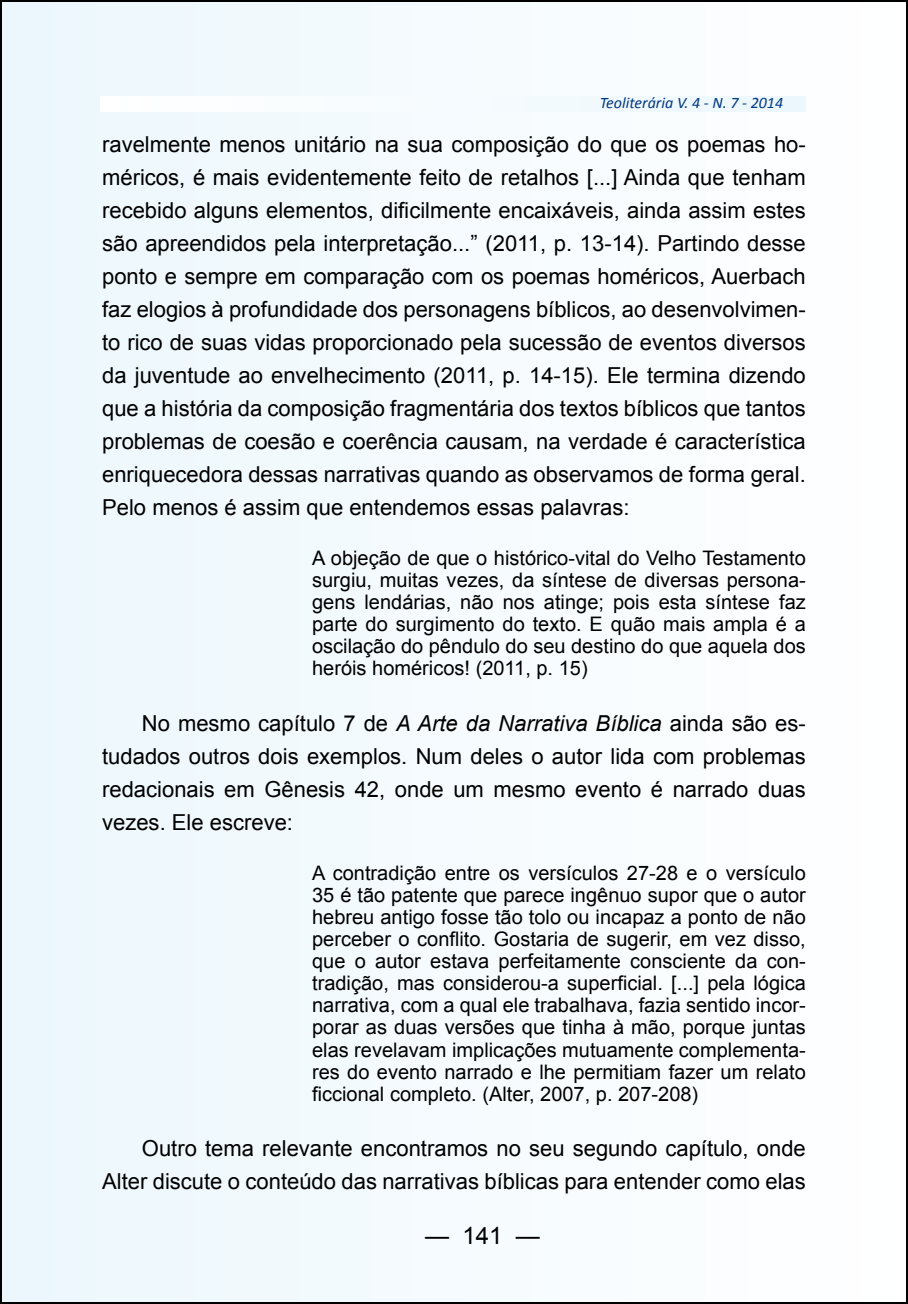
<style>
.page{position:relative;width:908px;height:1304px;background:#fff}
.page>*{position:absolute;margin:0;border:0;box-sizing:border-box;transform-origin:0 0}
.t1{font:24px "Arial";color:#000}
.t2{font:22px/33px "Arial";color:#000;text-align:justify}
.t3{font:20px/22px "Arial";color:#000;text-align:justify}
.t4{font:italic 16px "Calibri";color:#003882}
.s1{font-style:italic}
</style>
<div class="page">
<div style="left:1px;top:1px;width:905px;height:1302px;background:#f5fbfe"></div>
<p class="t4" style="left:599px;top:93px;width:185px">Teoliterária V. 4 - N. 7 - 2014</p>
<p class="t2" style="left:102px;top:128px;width:705px">ravelmente menos unitário na sua composição do que os poemas ho&shy;méricos, é mais evidentemente feito de retalhos [...] Ainda que tenham recebido alguns elementos, dificilmente encaixáveis, ainda assim estes são apreendidos pela interpretação...” (2011, p. 13-14). Partindo desse ponto e sempre em comparação com os poemas homéricos, Auerbach faz elogios à profundidade dos personagens bíblicos, ao desenvolvimen&shy;to rico de suas vidas proporcionado pela sucessão de eventos diversos da juventude ao envelhecimento (2011, p. 14-15). Ele termina dizendo que a história da composição fragmentária dos textos bíblicos que tantos problemas de coesão e coerência causam, na verdade é característica enriquecedora dessas narrativas quando as observamos de forma geral.<br>Pelo menos é assim que entendemos essas palavras:</p>
<p class="t3" style="left:312px;top:548px;width:495px">A objeção de que o histórico-vital do Velho Testamento surgiu, muitas vezes, da síntese de diversas persona&shy;gens lendárias, não nos atinge; pois esta síntese faz parte do surgimento do texto. E quão mais ampla é a oscilação do pêndulo do seu destino do que aquela dos heróis homéricos! (2011, p. 15)</p>
<p class="t2" style="left:102px;top:707px;width:704px;text-indent:40px">No mesmo capítulo 7 de <span class="s1">A Arte da Narrativa Bíblica</span> ainda são es&shy;tudados outros dois exemplos. Num deles o autor lida com problemas redacionais em Gênesis 42, onde um mesmo evento é narrado duas vezes. Ele escreve:</p>
<p class="t3" style="left:312px;top:863px;width:495px">A contradição entre os versículos 27-28 e o versículo 35 é tão patente que parece ingênuo supor que o autor hebreu antigo fosse tão tolo ou incapaz a ponto de não perceber o conflito. Gostaria de sugerir, em vez disso, que o autor estava perfeitamente consciente da con&shy;tradição, mas considerou-a superficial. [...] pela lógica narrativa, com a qual ele trabalhava, fazia sentido incor&shy;porar as duas versões que tinha à mão, porque juntas elas revelavam implicações mutuamente complementa&shy;res do evento narrado e lhe permitiam fazer um relato ficcional completo. (Alter, 2007, p. 207-208)</p>
<p class="t2" style="left:102px;top:1132px;width:704px;text-align:right">Outro tema relevante encontramos no seu segundo capítulo, onde<br>Alter discute o conteúdo das narrativas bíblicas para entender como elas</p>
<p class="t1" style="left:425px;top:1219px;width:116px">— 141 —</p>
</div>
